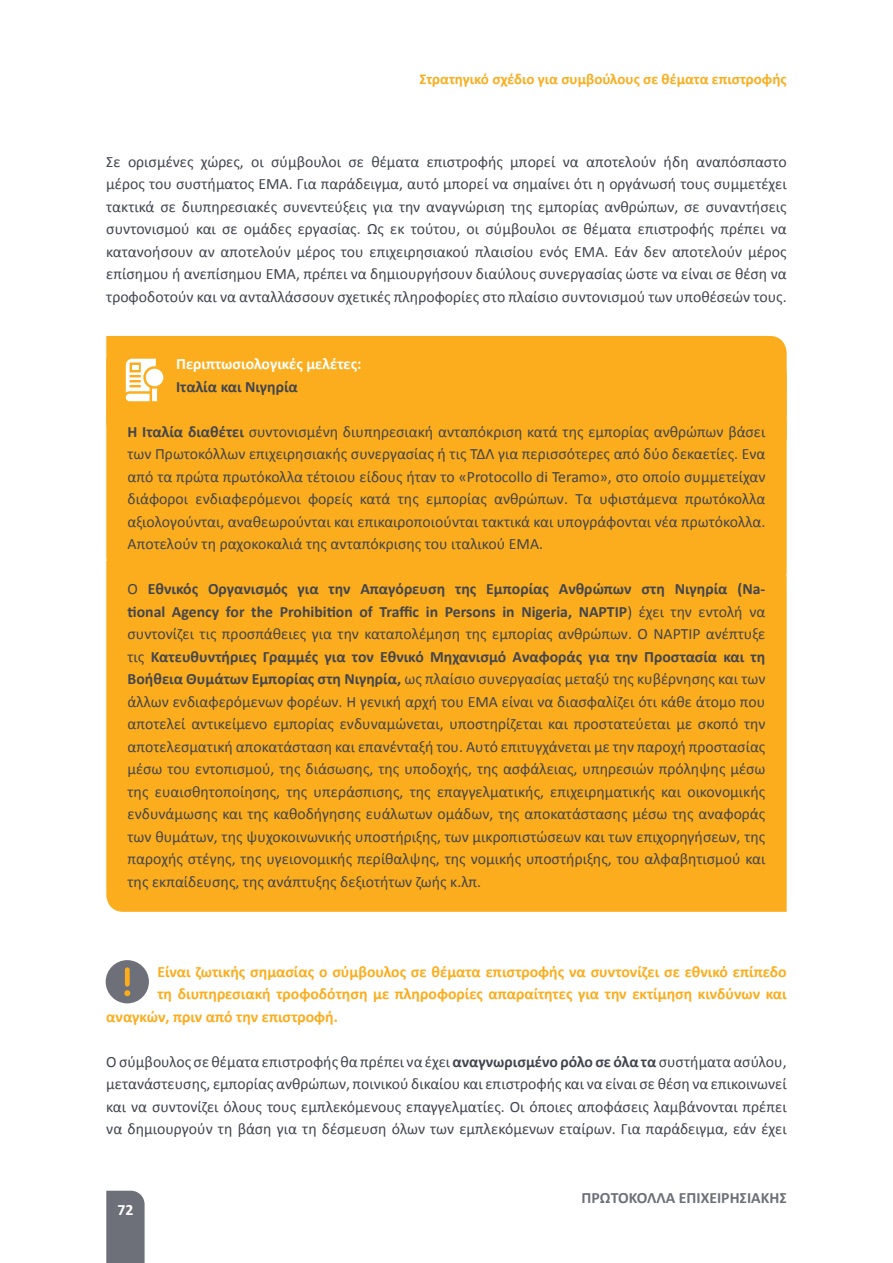
<style>
.page{position:relative;width:893px;height:1263px;background:#fff}
.page>*{position:absolute;margin:0;border:0;box-sizing:border-box;transform-origin:0 0}
.t1{font:15.75px/22.5px "Calibri";color:#42454f;text-align:justify}
.t2{font:700 15.75px "Calibri";color:#fbad1d}
.t3{font:700 15.75px "Calibri";color:#fff}
.t4{font:700 15.75px "Calibri";color:#6d7079}
.t5{font:700 15.75px "Calibri";color:#42454f}
.t6{font:700 15px "Calibri";color:#fbad1d}
.s1{font-weight:700}
</style>
<div class="page">
<div style="left:106px;top:1191px;width:39px;height:72px;background:#6d7079"></div>
<div style="left:106px;top:439px;width:681px;height:122px;background:#fbad1d"></div>
<div style="left:106px;top:561px;width:681px;height:351px;background:#fbad1d"></div>
<div style="left:106px;top:336px;width:681px;height:103px;background:#fbad1d"></div>
<div style="left:103px;top:957px;width:49px;height:49px;background:#6d7079;border-radius:50%"></div>
<div style="left:100px;top:954px;width:55px;height:55px;border:6px solid #fff;border-radius:50%"></div>
<div style="left:125px;top:967px;width:5px;height:19px;background:#fbad1d;border-radius:2px"></div>
<svg style="left:124px;top:990px;width:6px;height:6px"></svg>
<p class="t6" style="left:419px;top:69px;width:369px">Στρατηγικό σχέδιο για συμβούλους σε θέματα επιστροφής</p>
<p class="t1" style="left:106px;top:149px;width:682px">Σε ορισμένες χώρες, οι σύμβουλοι σε θέματα επιστροφής μπορεί να αποτελούν ήδη αναπόσπαστο μέρος του συστήματος ΕΜΑ. Για παράδειγμα, αυτό μπορεί να σημαίνει ότι η οργάνωσή τους συμμετέχει τακτικά σε διυπηρεσιακές συνεντεύξεις για την αναγνώριση της εμπορίας ανθρώπων, σε συναντήσεις συντονισμού και σε ομάδες εργασίας. Ως εκ τούτου, οι σύμβουλοι σε θέματα επιστροφής πρέπει να κατανοήσουν αν αποτελούν μέρος του επιχειρησιακού πλαισίου ενός ΕΜΑ. Εάν δεν αποτελούν μέρος επίσημου ή ανεπίσημου ΕΜΑ, πρέπει να δημιουργήσουν διαύλους συνεργασίας ώστε να είναι σε θέση να τροφοδοτούν και να ανταλλάσσουν σχετικές πληροφορίες στο πλαίσιο συντονισμού των υποθέσεών τους.</p>
<p class="t3" style="left:176px;top:354px;width:187px">Περιπτωσιολογικές μελέτες:</p>
<p class="t5" style="left:176px;top:377px;width:123px">Ιταλία και Νιγηρία</p>
<p class="t1" style="left:128px;top:419px;width:639px"><span class="s1">Η Ιταλία διαθέτει</span> συντονισμένη διυπηρεσιακή ανταπόκριση κατά της εμπορίας ανθρώπων βάσει των Πρωτοκόλλων επιχειρησιακής συνεργασίας ή τις ΤΔΛ για περισσότερες από δύο δεκαετίες. Ένα από τα πρώτα πρωτόκολλα τέτοιου είδους ήταν το «Protocollo di Teramo», στο οποίο συμμετείχαν διάφοροι ενδιαφερόμενοι φορείς κατά της εμπορίας ανθρώπων. Τα υφιστάμενα πρωτόκολλα αξιολογούνται, αναθεωρούνται και επικαιροποιούνται τακτικά και υπογράφονται νέα πρωτόκολλα.<br>Αποτελούν τη ραχοκοκαλιά της ανταπόκρισης του ιταλικού ΕΜΑ.</p>
<p class="t1" style="left:128px;top:577px;width:639px">Ο <span class="s1">Εθνικός Οργανισμός για την Απαγόρευση της Εμπορίας Ανθρώπων στη Νιγηρία (Na&shy;tional Agency for the Prohibition of Traffic in Persons in Nigeria, NAPTIP</span>) έχει την εντολή να συντονίζει τις προσπάθειες για την καταπολέμηση της εμπορίας ανθρώπων. Ο NAPTIP ανέπτυξε τις <span class="s1">Κατευθυντήριες Γραμμές για τον Εθνικό Μηχανισμό Αναφοράς για την Προστασία και τη Βοήθεια Θυμάτων Εμπορίας στη Νιγηρία,</span> ως πλαίσιο συνεργασίας μεταξύ της κυβέρνησης και των άλλων ενδιαφερόμενων φορέων. Η γενική αρχή του ΕΜΑ είναι να διασφαλίζει ότι κάθε άτομο που αποτελεί αντικείμενο εμπορίας ενδυναμώνεται, υποστηρίζεται και προστατεύεται με σκοπό την αποτελεσματική αποκατάσταση και επανένταξή του. Αυτό επιτυγχάνεται με την παροχή προστασίας μέσω του εντοπισμού, της διάσωσης, της υποδοχής, της ασφάλειας, υπηρεσιών πρόληψης μέσω της ευαισθητοποίησης, της υπεράσπισης, της επαγγελματικής, επιχειρηματικής και οικονομικής ενδυνάμωσης και της καθοδήγησης ευάλωτων ομάδων, της αποκατάστασης μέσω της αναφοράς των θυμάτων, της ψυχοκοινωνικής υποστήριξης, των μικροπιστώσεων και των επιχορηγήσεων, της παροχής στέγης, της υγειονομικής περίθαλψης, της νομικής υποστήριξης, του αλφαβητισμού και της εκπαίδευσης, της ανάπτυξης δεξιοτήτων ζωής κ.λπ.</p>
<p class="t2" style="left:157px;top:962px;width:631px">Είναι ζωτικής σημασίας ο σύμβουλος σε θέματα επιστροφής να συντονίζει σε εθνικό επίπεδο</p>
<p class="t2" style="left:157px;top:984px;width:631px">τη διυπηρεσιακή τροφοδότηση με πληροφορίες απαραίτητες για την εκτίμηση κινδύνων και</p>
<p class="t2" style="left:106px;top:1007px;width:233px">αναγκών, πριν από την επιστροφή.</p>
<p class="t1" style="left:106px;top:1049px;width:682px">Ο σύμβουλος σε θέματα επιστροφής θα πρέπει να έχει <span class="s1">αναγνωρισμένο ρόλο σε όλα τα</span> συστήματα ασύλου, μετανάστευσης, εμπορίας ανθρώπων, ποινικού δικαίου και επιστροφής και να είναι σε θέση να επικοινωνεί και να συντονίζει όλους τους εμπλεκόμενους επαγγελματίες. Οι όποιες αποφάσεις λαμβάνονται πρέπει να δημιουργούν τη βάση για τη δέσμευση όλων των εμπλεκόμενων εταίρων. Για παράδειγμα, εάν έχει</p>
<p class="t3" style="left:117px;top:1200px;width:17px">72</p>
<p class="t4" style="left:582px;top:1187px;width:207px">ΠΡΩΤΟΚΟΛΛΑ ΕΠΙΧΕΙΡΗΣΙΑΚΗΣ</p>
</div>
